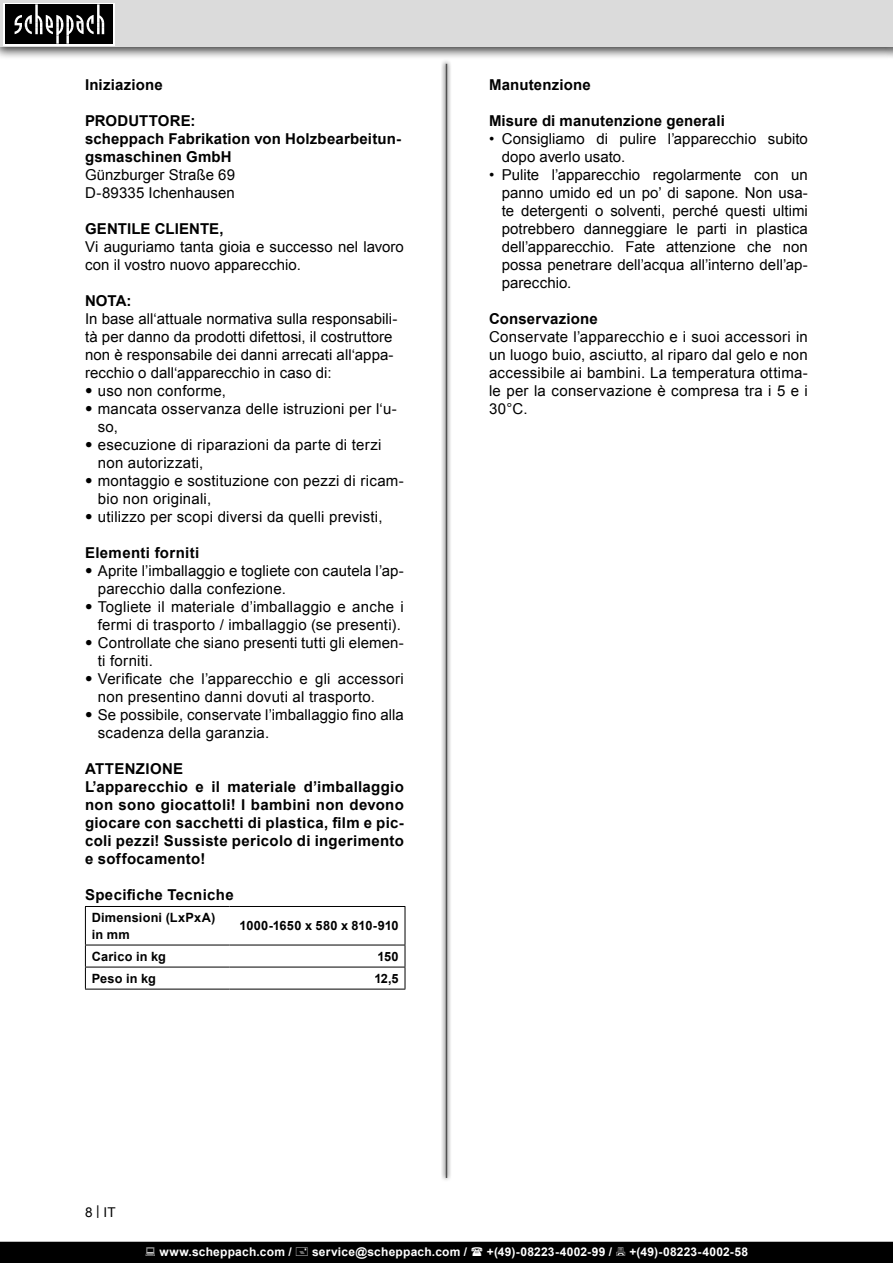
<style>
.page{position:relative;width:893px;height:1263px;background:#fff}
.page>*{position:absolute;margin:0;border:0;box-sizing:border-box;transform-origin:0 0}
.Grundtext_Einzug{font:15px/18px "Arial";letter-spacing:.015em;color:#000}
.Grundtext{font:15px/18px "Arial";color:#000}
.Grundtext_Einzug-2{font:700 15px/18px "Arial";letter-spacing:.02em;color:#000;text-align:justify}
.Grundtext-2{font:700 15px/18px "Arial";letter-spacing:.01em;color:#000}
.Headline_klein{font:700 15px "Arial";letter-spacing:.005em;color:#000}
.Grundtext_Einzug_234{font:700 15px "Arial";letter-spacing:.02em;color:#000}
.t1{font:13.5px "Arial";color:#000}
.t2{font:700 12.75px/16.5px "Arial";letter-spacing:.015em;color:#000}
.t3{font:700 12px "Arial";letter-spacing:.02em;color:#fff}
.s1{font-family:"Trade Gothic"}
</style>
<div class="page">
<div style="left:0;top:0;width:893px;height:60px;background:#000;opacity:.75"></div>
<div style="left:0;top:0;width:893px;height:46px;background:#dbdbdb"></div>
<svg style="left:3px;top:3px;width:111px;height:42px"></svg>
<div style="left:5px;top:4px;width:107px;height:40px;background:#000"></div>
<svg style="left:15px;top:4px;width:89px;height:40px"></svg>
<svg style="left:441px;top:59px;width:11px;height:1121px"></svg>
<hr style="left:446px;top:64px;width:1px;height:1114px;background:#505050">
<svg style="left:85px;top:906px;width:321px;height:83px"></svg>
<hr style="left:230px;top:967px;width:175px;height:1px;background:#000">
<hr style="left:85px;top:989px;width:145px;height:1px;background:#000">
<hr style="left:230px;top:989px;width:175px;height:1px;background:#000">
<div style="left:0;top:1242px;width:893px;height:21px;background:#000"></div>
<p class="Grundtext_Einzug-2" style="left:85px;top:76px;width:79px">Iniziazione</p>
<p class="Headline_klein" style="left:85px;top:111px;width:112px">PRODUTTORE:</p>
<p class="Grundtext-2" style="left:85px;top:130px;width:318px">scheppach Fabrikation von Holzbearbeitun&shy;gsmaschinen GmbH</p>
<p class="Grundtext" style="left:85px;top:166px;width:152px">Günzburger Straße 69</p>
<p class="Grundtext" style="left:85px;top:184px;width:151px">D-89335 Ichenhausen</p>
<p class="Headline_klein" style="left:85px;top:219px;width:140px">GENTILE CLIENTE,</p>
<p class="Grundtext" style="left:85px;top:238px;width:320px">Vi auguriamo tanta gioia e successo nel lavoro con il vostro nuovo apparecchio.</p>
<p class="Headline_klein" style="left:85px;top:291px;width:48px">NOTA:</p>
<p class="Grundtext" style="left:85px;top:310px;width:314px">In base all‘attuale normativa sulla responsabili&shy;tà per danno da prodotti difettosi, il costruttore non è responsabile dei danni arrecati all‘appa&shy;recchio o dall‘apparecchio in caso di:</p>
<p class="Grundtext_Einzug" style="left:85px;top:382px;width:143px"><span class="s1">•</span> uso non conforme,</p>
<p class="Grundtext_Einzug" style="left:98px;top:400px;width:301px;text-indent:-13px"><span class="s1">•</span> mancata osservanza delle istruzioni per l‘u&shy;so,</p>
<p class="Grundtext_Einzug" style="left:98px;top:436px;width:285px;text-indent:-13px"><span class="s1">•</span> esecuzione di riparazioni da parte di terzi non autorizzati,</p>
<p class="Grundtext_Einzug" style="left:98px;top:472px;width:308px;text-indent:-13px"><span class="s1">•</span> montaggio e sostituzione con pezzi di ricam&shy;bio non originali,</p>
<p class="Grundtext_Einzug" style="left:85px;top:508px;width:299px"><span class="s1">•</span> utilizzo per scopi diversi da quelli previsti,</p>
<p class="Grundtext_Einzug-2" style="left:85px;top:544px;width:116px">Elementi forniti</p>
<p class="Grundtext_Einzug" style="left:98px;top:562px;width:308px;text-indent:-13px"><span class="s1">•</span> Aprite l’imballaggio e togliete con cautela l’ap&shy;parecchio dalla confezione.</p>
<p class="Grundtext_Einzug" style="left:85px;top:598px;width:320px;text-align:right"><span class="s1">•</span> Togliete il materiale d’imballaggio e anche i fermi di trasporto / imballaggio (se presenti).</p>
<p class="Grundtext_Einzug" style="left:98px;top:634px;width:308px;text-indent:-13px"><span class="s1">•</span> Controllate che siano presenti tutti gli elemen&shy;ti forniti.</p>
<p class="Grundtext_Einzug" style="left:98px;top:670px;width:308px;text-indent:-13px"><span class="s1">•</span> Verificate che l’apparecchio e gli accessori non presentino danni dovuti al trasporto.</p>
<p class="Grundtext_Einzug" style="left:98px;top:706px;width:308px;text-indent:-13px"><span class="s1">•</span> Se possibile, conservate l’imballaggio fino alla scadenza della garanzia.</p>
<p class="Grundtext_Einzug-2" style="left:85px;top:760px;width:100px">ATTENZIONE</p>
<p class="Grundtext_Einzug-2" style="left:85px;top:778px;width:320px">L’apparecchio e il materiale d’imballaggio non sono giocattoli! I bambini non devono giocare con sacchetti di plastica, film e pic&shy;coli pezzi! Sussiste pericolo di ingerimento e soffocamento!</p>
<p class="Grundtext_Einzug_234" style="left:85px;top:885px;width:150px">Specifiche Tecniche</p>
<p class="t2" style="left:92px;top:910px;width:125px">Dimensioni (LxPxA) in mm</p>
<p class="t2" style="left:240px;top:918px;width:161px">1000-1650 x 580 x 810-910</p>
<p class="t2" style="left:92px;top:948px;width:76px">Carico in kg</p>
<p class="t2" style="left:377px;top:948px;width:23px">150</p>
<p class="t2" style="left:92px;top:970px;width:66px">Peso in kg</p>
<p class="t2" style="left:374px;top:970px;width:26px">12,5</p>
<p class="Grundtext_Einzug-2" style="left:489px;top:76px;width:103px">Manutenzione</p>
<p class="Grundtext_Einzug-2" style="left:489px;top:112px;width:237px">Misure di manutenzione generali</p>
<p class="Grundtext_Einzug" style="left:502px;top:130px;width:308px;text-indent:-13px">• Consigliamo di pulire l’apparecchio subito dopo averlo usato.</p>
<p class="Grundtext_Einzug" style="left:502px;top:166px;width:308px;text-align:justify;text-indent:-13px">• Pulite l’apparecchio regolarmente con un panno umido ed un po’ di sapone. Non usa&shy;te detergenti o solventi, perché questi ultimi potrebbero danneggiare le parti in plastica dell’apparecchio. Fate attenzione che non possa penetrare dell’acqua all’interno dell’ap&shy;parecchio.</p>
<p class="Grundtext_Einzug-2" style="left:489px;top:310px;width:110px">Conservazione</p>
<p class="Grundtext_Einzug" style="left:489px;top:328px;width:320px;text-align:justify">Conservate l’apparecchio e i suoi accessori in un luogo buio, asciutto, al riparo dal gelo e non accessibile ai bambini. La temperatura ottima&shy;le per la conservazione è compresa tra i 5 e i 30°C.</p>
<p class="t1" style="left:85px;top:1203px;width:32px">8 | IT</p>
<p class="t3" style="left:159px;top:1244px;width:134px">www.scheppach.com /</p>
<p class="t3" style="left:312px;top:1244px;width:157px">service@scheppach.com /</p>
<p class="t3" style="left:487px;top:1244px;width:127px">+(49)-08223-4002-99 /</p>
<p class="t3" style="left:629px;top:1244px;width:120px">+(49)-08223-4002-58</p>
</div>
